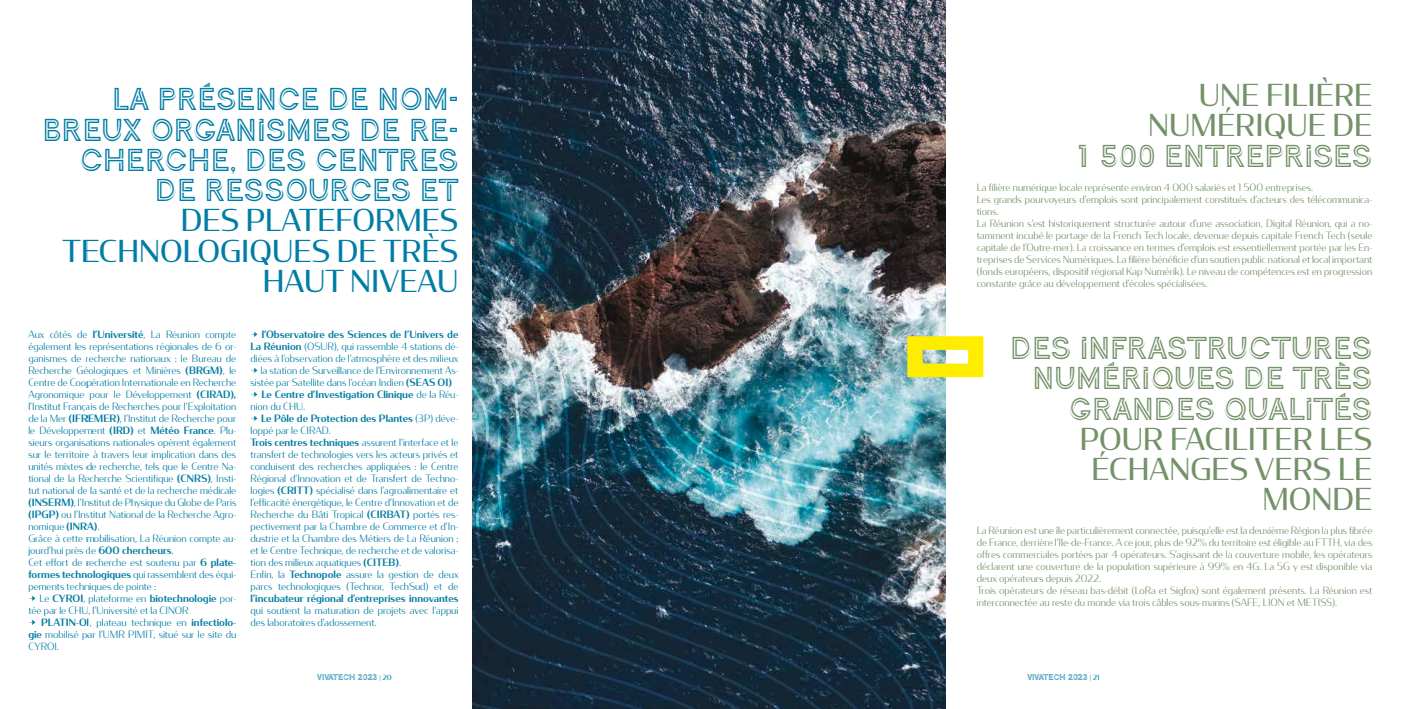
<style>
.page{position:relative;width:1418px;height:709px;background:#fff}
.page>*{position:absolute;margin:0;border:0;box-sizing:border-box;transform-origin:0 0}
.t1{font:33.6px/30.2px "Continuo";color:#007da4;text-align:right}
.t2{font:33.6px/30.2px "Continuo";color:#749269;text-align:right}
.t3{font:30px/30.2px "Condor";color:#749269;text-align:right}
.t4{font:30px/30.2px "Condor";color:#007da4;text-align:right}
.t5{font:300 10px/12px "Condor";color:#007da4}
.t6{font:300 10px/12px "Condor";color:#749269}
.t7{font:500 10px/12px "Condor";color:#007da4}
.t8{font:9px "Continuo";color:#007da4}
.s1{font-weight:500}
.s2{font-weight:300}
.s3{font-family:"Condor";font-size:7px}
</style>
<div class="page">
<img style="left:472px;top:0;width:470px;height:709px">
<img style="left:472px;top:114px;width:455px;height:595px">
<img style="left:472px;top:151px;width:439px;height:558px">
<img style="left:472px;top:189px;width:424px;height:520px">
<img style="left:472px;top:227px;width:408px;height:482px">
<img style="left:472px;top:265px;width:393px;height:444px">
<img style="left:472px;top:302px;width:377px;height:407px">
<img style="left:472px;top:334px;width:362px;height:375px">
<img style="left:472px;top:363px;width:346px;height:346px">
<img style="left:472px;top:391px;width:331px;height:318px">
<img style="left:472px;top:411px;width:327px;height:298px">
<svg style="left:907px;top:336px;width:76px;height:41px;background:#f4ea2f"></svg>
<h1 class="t1" style="left:42px;top:86px;width:417px">LA PRÉSENCE DE NOM-<br>BREUX ORGANISMES DE RE-<br>CHERCHE, DES CENTRES<br>DE RESSOURCES ET</h1>
<h2 class="t4" style="left:62px;top:204px;width:397px">DES PLATEFORMES<br>TECHNOLOGIQUES DE TRÈS<br>HAUT NIVEAU</h2>
<p class="t5" style="left:28px;top:328px;width:209px">Aux côtés de <span class="s1">l’Université</span>, La Réunion compte également les représentations régionales de 6 or&shy;ganismes de recherche nationaux : le Bureau de Recherche Géologiques et Minières <span class="s1">(BRGM)</span>, le Centre de Coopération Internationale en Recherche Agronomique pour le Développement <span class="s1">(CIRAD), </span>l’Institut Français de Recherches pour l’Exploitation de la Mer <span class="s1">(IFREMER)</span>, l’Institut de Recherche pour le Développement <span class="s1">(IRD)</span> et <span class="s1">Météo France</span>. Plu&shy;sieurs organisations nationales opèrent également sur le territoire à travers leur implication dans des unités mixtes de recherche, tels que le Centre Na&shy;tional de la Recherche Scientifique <span class="s1">(CNRS)</span>, Insti&shy;tut national de la santé et de la recherche médicale <span class="s1">(INSERM)</span>, l’Institut de Physique du Globe de Paris <span class="s1">(IPGP)</span> ou l’Institut National de la Recherche Agro&shy;nomique <span class="s1">(INRA)</span>.<br>Grâce à cette mobilisation, La Réunion compte au&shy;jourd’hui près de <span class="s1">600 chercheurs</span>.<br>Cet effort de recherche est soutenu par <span class="s1">6 plate&shy;formes technologiques</span> qui rassemblent des équi&shy;pements techniques de pointe :</p>
<p class="t5" style="left:28px;top:592px;width:209px">→ Le <span class="s1">CYROI</span>, plateforme en <span class="s1">biotechnologie</span> por&shy;tée par le CHU, l’Université et la CINOR</p>
<p class="t5" style="left:28px;top:616px;width:209px;text-align:justify">→ <span class="s1">PLATIN-OI</span>, plateau technique en <span class="s1">infectiolo&shy;gie</span> mobilisé par l’UMR PIMIT, situé sur le site du CYROI.</p>
<p class="t5" style="left:250px;top:328px;width:209px;text-align:justify">→ <span class="s1">l’Observatoire des Sciences de l’Univers de La Réunion</span> (OSUR), qui rassemble 4 stations dé&shy;diées à l’observation de l’atmosphère et des milieux</p>
<p class="t5" style="left:250px;top:364px;width:209px">→ la station de Surveillance de l’Environnement As&shy;sistée par Satellite dans l’océan Indien <span class="s1">(SEAS OI)</span></p>
<p class="t7" style="left:250px;top:388px;width:209px"><span class="s2">→</span> Le Centre d’Investigation Clinique <span class="s2">de la Réu&shy;nion du CHU.</span></p>
<p class="t5" style="left:250px;top:412px;width:209px">→ <span class="s1">Le Pôle de Protection des Plantes</span> (3P) déve&shy;loppé par le CIRAD.<br><span class="s1">Trois centres techniques</span> assurent l’interface et le transfert de technologies vers les acteurs privés et conduisent des recherches appliquées : le Centre Régional d’Innovation et de Transfert de Techno&shy;logies <span class="s1">(CRITT)</span> spécialisé dans l’agroalimentaire et l’efficacité énergétique, le Centre d’Innovation et de Recherche du Bâti Tropical <span class="s1">(CIRBAT)</span> portés res&shy;pectivement par la Chambre de Commerce et d’In&shy;dustrie et la Chambre des Métiers de La Réunion ; et le Centre Technique, de recherche et de valorisa&shy;tion des milieux aquatiques <span class="s1">(CITEB)</span>.<br>Enfin, la <span class="s1">Technopole</span> assure la gestion de deux parcs technologiques (Technor, TechSud) et de</p>
<p class="t7" style="left:250px;top:592px;width:209px">l’incubateur régional d’entreprises innovantes</p>
<p class="t5" style="left:250px;top:604px;width:209px">qui soutient la maturation de projets avec l’appui des laboratoires d’adossement.</p>
<h2 class="t3" style="left:1148px;top:79px;width:226px">UNE FILIÈRE<br>NUMÉRIQUE DE</h2>
<h1 class="t2" style="left:1073px;top:142px;width:300px">1 500 ENTREPRISES</h1>
<p class="t6" style="left:976px;top:181px;width:397px">La filière numérique locale représente environ 4 000 salariés et 1 500 entreprises.<br>Les grands pourvoyeurs d’emplois sont principalement constitués d’acteurs des télécommunica&shy;tions.<br>La Réunion s’est historiquement structurée autour d’une association, Digital Réunion, qui a no&shy;tamment incubé le portage de la French Tech locale, devenue depuis capitale French Tech (seule capitale de l’Outre-mer). La croissance en termes d’emplois est essentiellement portée par les En&shy;treprises de Services Numériques. La filière bénéficie d’un soutien public national et local important (fonds européens, dispositif régional Kap Numérik). Le niveau de compétences est en progression constante grâce au développement d’écoles spécialisées.</p>
<h1 class="t2" style="left:1010px;top:334px;width:364px">DES INFRASTRUCTURES<br>NUMÉRIQUES DE TRÈS<br>GRANDES QUALITÉS</h1>
<h2 class="t3" style="left:1079px;top:423px;width:294px">POUR FACILITER LES<br>ÉCHANGES VERS LE<br>MONDE</h2>
<p class="t6" style="left:976px;top:524px;width:397px">La Réunion est une île particulièrement connectée, puisqu’elle est la deuxième Région la plus fibrée de France, derrière l’Ile-de-France. A ce jour, plus de 92% du territoire est éligible au FTTH, via des offres commerciales portées par 4 opérateurs. S’agissant de la couverture mobile, les opérateurs déclarent une couverture de la population supérieure à 99% en 4G. La 5G y est disponible via deux opérateurs depuis 2022.<br>Trois opérateurs de réseau bas-débit (LoRa et Sigfox) sont également présents. La Réunion est interconnectée au reste du monde via trois câbles sous-marins (SAFE, LION et METISS).</p>
<p class="t8" style="left:317px;top:672px;width:76px">VIVATECH 2023 <span class="s3">| 20</span></p>
<p class="t8" style="left:1027px;top:672px;width:74px">VIVATECH 2023 <span class="s3">| 21</span></p>
</div>
